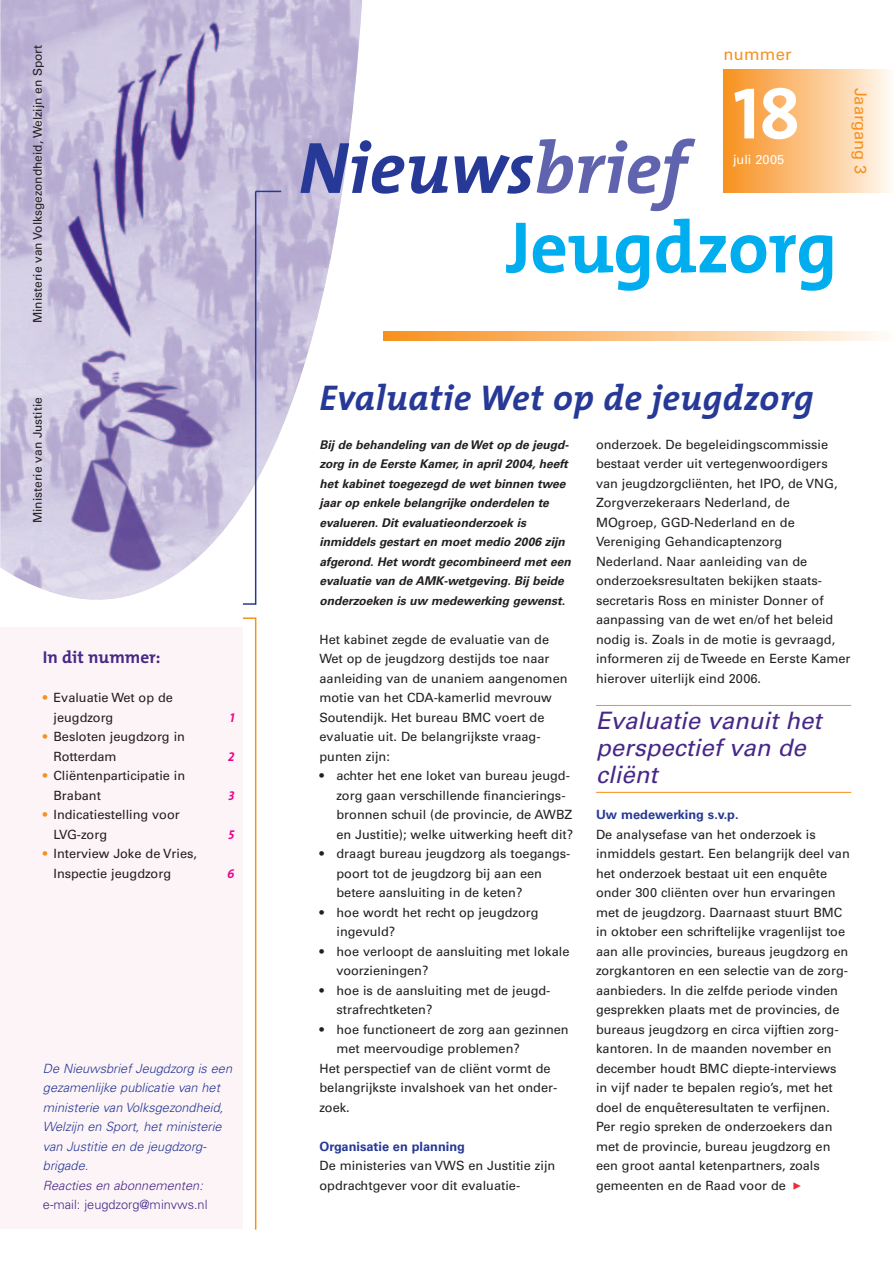
<style>
.page{position:relative;width:893px;height:1262px;background:#fff}
.page>*{position:absolute;margin:0;border:0;box-sizing:border-box;transform-origin:0 0}
.t1{font:700 73.5px/79.5px "The Mix";letter-spacing:-.005em;color:#00aeef}
.t2{font:73.5px "The Mix Bold Caps";color:#fff}
.t3{font:italic 700 36px "The Mix";letter-spacing:.01em;color:#263996}
.t4{font:italic 24px/27px "Univers";color:#472887}
.t5{font:700 17.25px "The Mix";color:#472887}
.t6{font:16.5px "Univers";color:#f6911e}
.t7{font:12.75px/19.5px "Univers";color:#231f20}
.t8{font:italic 300 12.75px/19.5px "Univers";color:#263996}
.t9{font:700 12.75px "Univers";color:#263996}
.t10{font:300 12.75px "Univers";color:#472887}
.t11{font:italic 300 12.75px "Univers";color:#472887}
.t12{font:12.75px "Univers";color:#fff}
.t13{font:italic 12.75px "The Mix Bold Caps";color:#ed028c}
.t14{font:italic 700 12px/19.5px "Univers";color:#231f20}
.t15{font:12px "Univers";color:#231f20}
.s1{color:#f6911e}
.s2{font-style:italic;color:#263996}
.s3{font-style:italic;color:#6064ae}
</style>
<div class="page">
<img style="left:0;top:0;width:362px;height:600px">
<div style="left:0;top:627px;width:243px;height:601px;background:#fdf4f8"></div>
<hr style="left:255px;top:617px;width:1px;height:612px;background:#f6911e">
<svg style="left:243px;top:617px;width:13px;height:2px"></svg>
<svg style="left:256px;top:191px;width:25px;height:1px"></svg>
<div style="left:723px;top:70px;width:169px;height:123px;background:linear-gradient(to right,#f8901e,#fff8ef)"></div>
<svg style="left:383px;top:332px;width:497px;height:8px"></svg>
<svg style="left:243px;top:603px;width:12px;height:2px"></svg>
<hr style="left:255px;top:191px;width:1px;height:414px;background:#263996">
<hr style="left:596px;top:705px;width:255px;height:1px;background:#f6911e">
<hr style="left:596px;top:792px;width:255px;height:1px;background:#f6911e">
<p class="t15" style="left:33px;top:323px;width:279px;rotate:-90deg">Ministerie van Volksgezondheid, Welzijn en Sport</p>
<p class="t15" style="left:33px;top:523px;width:127px;rotate:-90deg">Ministerie van Justitie</p>
<h3 class="t5" style="left:43px;top:651px;width:119px">In dit nummer:</h3>
<p class="t7" style="left:53px;top:689px;width:121px;text-indent:-10px"><span class="s1">•</span> Evaluatie Wet op de jeugdzorg</p>
<p class="t7" style="left:53px;top:728px;width:133px;text-indent:-10px"><span class="s1">•</span> Besloten jeugdzorg in<br>Rotterdam</p>
<p class="t7" style="left:53px;top:767px;width:133px;text-indent:-10px"><span class="s1">•</span> Cliëntenparticipatie in<br>Brabant</p>
<p class="t7" style="left:53px;top:806px;width:128px;text-indent:-10px"><span class="s1">•</span> Indicatiestelling voor<br>LVG-zorg</p>
<p class="t7" style="left:53px;top:845px;width:145px;text-indent:-10px"><span class="s1">•</span> Interview Joke de Vries,<br>Inspectie jeugdzorg</p>
<p class="t13" style="left:230px;top:710px;width:6px">1</p>
<p class="t13" style="left:228px;top:749px;width:8px">2</p>
<p class="t13" style="left:228px;top:788px;width:7px">3</p>
<p class="t13" style="left:229px;top:827px;width:7px">5</p>
<p class="t13" style="left:227px;top:866px;width:9px">6</p>
<p class="t8" style="left:43px;top:1059px;width:191px">De Nieuwsbrief Jeugdzorg is een gezamenlijke publicatie van het ministerie van Volksgezondheid,<br>Welzijn en Sport, het ministerie van Justitie en de jeugdzorg&shy;brigade.</p>
<p class="t11" style="left:43px;top:1180px;width:161px">Reacties en abonnementen:</p>
<p class="t10" style="left:43px;top:1200px;width:166px">e-mail: jeugdzorg@minvws.nl</p>
<p class="t6" style="left:723px;top:48px;width:69px">nummer</p>
<h1 class="t2" style="left:733px;top:70px;width:69px">18</h1>
<p class="t12" style="left:733px;top:155px;width:53px">juli 2005</p>
<h1 class="t1" style="left:506px;top:136px;width:332px;text-indent:-208px"><span class="s2">Nieuws</span><span class="s3">brief<br></span>Jeugdzorg</h1>
<p class="t6" style="left:866px;top:88px;width:88px;rotate:90deg">Jaargang 3</p>
<h2 class="t3" style="left:319px;top:382px;width:495px">Evaluatie Wet op de jeugdzorg</h2>
<p class="t14" style="left:319px;top:436px;width:253px">Bij de behandeling van de Wet op de jeugd&shy;zorg in de Eerste Kamer, in april 2004, heeft het kabinet toegezegd de wet binnen twee jaar op enkele belangrijke onderdelen te evalueren. Dit evaluatieonderzoek is inmiddels gestart en moet medio 2006 zijn afgerond. Het wordt gecombineerd met een evaluatie van de AMK-wetgeving. Bij beide onderzoeken is uw medewerking gewenst.</p>
<p class="t7" style="left:319px;top:630px;width:249px">Het kabinet zegde de evaluatie van de Wet op de jeugdzorg destijds toe naar aanleiding van de unaniem aangenomen motie van het CDA-kamerlid mevrouw Soutendijk. Het bureau BMC voert de evaluatie uit. De belangrijkste vraag&shy;punten zijn:</p>
<p class="t7" style="left:336px;top:767px;width:238px;text-indent:-17px">• achter het ene loket van bureau jeugd&shy;zorg gaan verschillende financierings&shy;bronnen schuil (de provincie, de AWBZ en Justitie); welke uitwerking heeft dit?</p>
<p class="t7" style="left:336px;top:845px;width:235px;text-indent:-17px">• draagt bureau jeugdzorg als toegangs&shy;poort tot de jeugdzorg bij aan een betere aansluiting in de keten?</p>
<p class="t7" style="left:336px;top:903px;width:203px;text-indent:-17px">• hoe wordt het recht op jeugdzorg ingevuld?</p>
<p class="t7" style="left:336px;top:942px;width:234px;text-indent:-17px">• hoe verloopt de aansluiting met lokale voorzieningen?</p>
<p class="t7" style="left:336px;top:981px;width:215px;text-indent:-17px">• hoe is de aansluiting met de jeugd&shy;strafrechtketen?</p>
<p class="t7" style="left:319px;top:1020px;width:251px">• hoe functioneert de zorg aan gezinnen</p>
<p class="t7" style="left:336px;top:1040px;width:185px">met meervoudige problemen?</p>
<p class="t7" style="left:319px;top:1059px;width:232px">Het perspectief van de cliënt vormt de</p>
<p class="t7" style="left:319px;top:1079px;width:239px">belangrijkste invalshoek van het onder-</p>
<p class="t7" style="left:319px;top:1098px;width:32px">zoek.</p>
<p class="t9" style="left:319px;top:1141px;width:147px">Organisatie en planning</p>
<p class="t7" style="left:319px;top:1157px;width:237px">De ministeries van VWS en Justitie zijn opdrachtgever voor dit evaluatie-</p>
<p class="t7" style="left:596px;top:435px;width:256px">onderzoek. De begeleidingscommissie bestaat verder uit vertegenwoordigers van jeugdzorgcliënten, het IPO, de VNG, Zorgverzekeraars Nederland, de MOgroep, GGD-Nederland en de Vereniging Gehandicaptenzorg Nederland. Naar aanleiding van de onderzoeksresultaten bekijken staats&shy;secretaris Ross en minister Donner of aanpassing van de wet en/of het beleid nodig is. Zoals in de motie is gevraagd, informeren zij de Tweede en Eerste Kamer hierover uiterlijk eind 2006.</p>
<h3 class="t4" style="left:596px;top:709px;width:227px">Evaluatie vanuit het perspectief van de cliënt</h3>
<p class="t9" style="left:596px;top:810px;width:144px">Uw medewerking s.v.p.</p>
<p class="t7" style="left:596px;top:825px;width:255px">De analysefase van het onderzoek is inmiddels gestart. Een belangrijk deel van het onderzoek bestaat uit een enquête onder 300 cliënten over hun ervaringen met de jeugdzorg. Daarnaast stuurt BMC in oktober een schriftelijke vragenlijst toe aan alle provincies, bureaus jeugdzorg en zorgkantoren en een selectie van de zorg&shy;aanbieders. In die zelfde periode vinden gesprekken plaats met de provincies, de bureaus jeugdzorg en circa vijftien zorg&shy;kantoren. In de maanden november en december houdt BMC diepte-interviews in vijf nader te bepalen regio’s, met het doel de enquêteresultaten te verfijnen.<br>Per regio spreken de onderzoekers dan met de provincie, bureau jeugdzorg en een groot aantal ketenpartners, zoals gemeenten en de Raad voor de</p>
</div>
